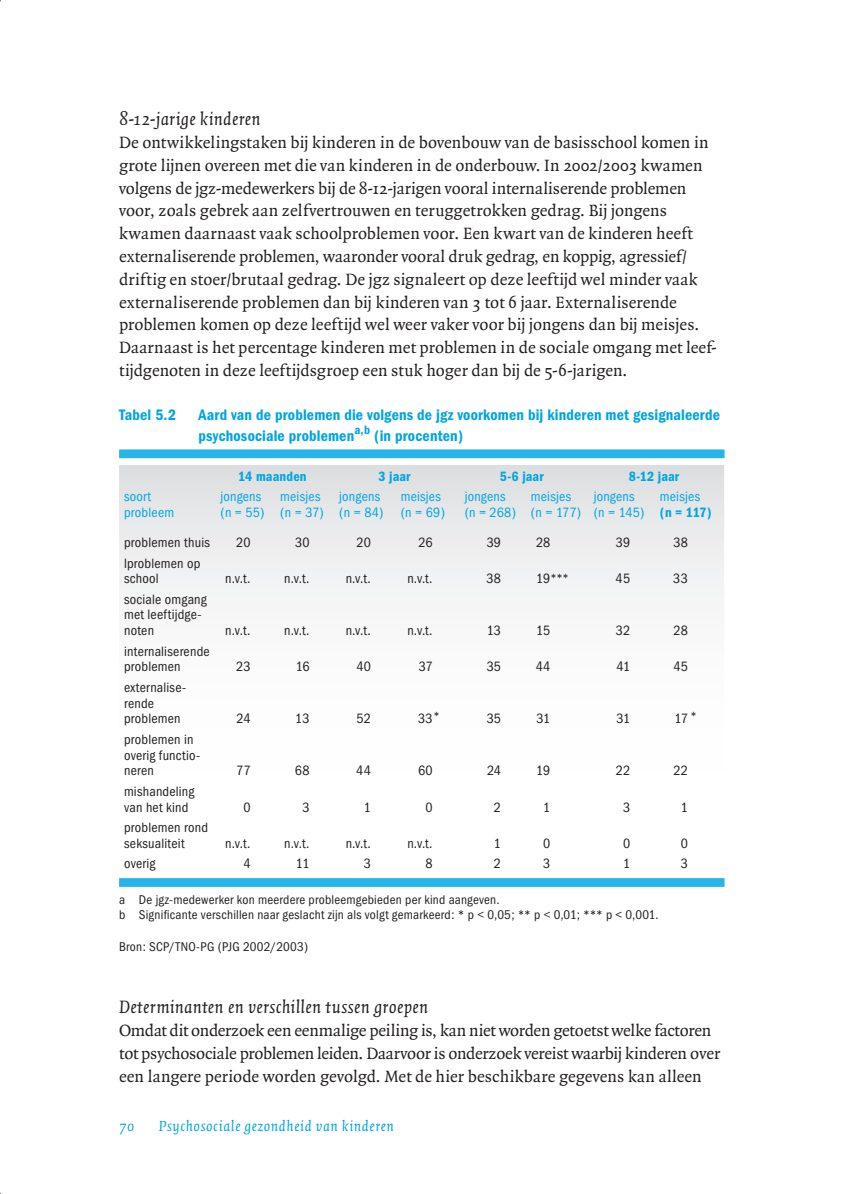
<style>
.page{position:relative;width:843px;height:1194px;background:#fff}
.page>*{position:absolute;margin:0;border:0;box-sizing:border-box;transform-origin:0 0}
.t1{font:italic 19.25px "Quadraat";letter-spacing:.015em;color:#231f20}
.t2{font:17.5px/22.8px "Quadraat";color:#231f20}
.t3{font:600 condensed 15.75px/21px "Franklin Gothic";letter-spacing:.01em;color:#00a5e3}
.t4{font:italic 15.75px "Quadraat";letter-spacing:.035em;color:#00a5e3}
.t5{font:condensed 14px/15.8px "Franklin Gothic";letter-spacing:.015em;color:#231f20}
.t6{font:condensed 14px/15.8px "Franklin Gothic";letter-spacing:.015em;color:#00a5e3}
.t7{font:600 condensed 14px "Franklin Gothic";letter-spacing:.01em;color:#00a5e3}
.t8{font:condensed 13.12px/15.8px "Franklin Gothic";letter-spacing:.02em;color:#231f20}
.t9{font:condensed 12.25px "Franklin Gothic";color:#231f20}
.s1{font-size:14px}
</style>
<div class="page">
<div style="left:119px;top:449px;width:605px;height:9px;background:#27b5e9"></div>
<div style="left:119px;top:877px;width:605px;height:9px;background:#27b5e9"></div>
<svg style="left:119px;top:465px;width:605px;height:138px"></svg>
<p class="t1" style="left:119px;top:109px;width:143px">8-12-jarige kinderen</p>
<p class="t2" style="left:119px;top:132px;width:599px">De ontwikkelingstaken bij kinderen in de bovenbouw van de basisschool komen in grote lijnen overeen met die van kinderen in de onderbouw. In 2002/2003 kwamen volgens de jgz-medewerkers bij de 8-12-jarigen vooral internaliserende problemen voor, zoals gebrek aan zelfvertrouwen en teruggetrokken gedrag. Bij jongens kwamen daarnaast vaak schoolproblemen voor. Een kwart van de kinderen heeft externaliserende problemen, waaronder vooral druk gedrag, en koppig, agressief/ driftig en stoer/brutaal gedrag. De jgz signaleert op deze leeftijd wel minder vaak externaliserende problemen dan bij kinderen van 3 tot 6 jaar. Externaliserende problemen komen op deze leeftijd wel weer vaker voor bij jongens dan bij meisjes.<br>Daarnaast is het percentage kinderen met problemen in de sociale omgang met leef&shy;tijdgenoten in deze leeftijdsgroep een stuk hoger dan bij de 5-6-jarigen.</p>
<p class="t3" style="left:119px;top:404px;width:58px">Tabel 5.2</p>
<p class="t3" style="left:198px;top:404px;width:523px">Aard van de problemen die volgens de jgz voorkomen bij kinderen met gesignaleerde psychosociale problemen<sup>a,b</sup> (in procenten)</p>
<p class="t7" style="left:238px;top:468px;width:70px">14 maanden</p>
<p class="t7" style="left:378px;top:468px;width:34px">3 jaar</p>
<p class="t7" style="left:500px;top:468px;width:46px">5-6 jaar</p>
<p class="t7" style="left:628px;top:468px;width:52px">8-12 jaar</p>
<p class="t6" style="left:124px;top:488px;width:52px">soort probleem</p>
<p class="t6" style="left:220px;top:488px;width:46px">jongens (n = 55)</p>
<p class="t6" style="left:280px;top:488px;width:45px">meisjes (n = 37)</p>
<p class="t6" style="left:339px;top:488px;width:46px">jongens (n = 84)</p>
<p class="t6" style="left:401px;top:488px;width:46px">meisjes (n = 69)</p>
<p class="t6" style="left:465px;top:488px;width:53px">jongens (n = 268)</p>
<p class="t6" style="left:531px;top:488px;width:52px">meisjes (n = 177)</p>
<p class="t6" style="left:593px;top:488px;width:52px">jongens (n = 145)</p>
<p class="t6" style="left:660px;top:488px;width:42px">meisjes</p>
<p class="t7" style="left:660px;top:504px;width:53px">(n = 117)</p>
<p class="t5" style="left:124px;top:534px;width:87px">problemen thuis</p>
<p class="t5" style="left:236px;top:534px;width:16px">20</p>
<p class="t5" style="left:295px;top:534px;width:16px">30</p>
<p class="t5" style="left:356px;top:534px;width:16px">20</p>
<p class="t5" style="left:418px;top:534px;width:16px">26</p>
<p class="t5" style="left:487px;top:534px;width:16px">39</p>
<p class="t5" style="left:536px;top:534px;width:16px">28</p>
<p class="t5" style="left:615px;top:534px;width:16px">39</p>
<p class="t5" style="left:673px;top:534px;width:16px">38</p>
<p class="t5" style="left:124px;top:555px;width:78px">lproblemen op school</p>
<p class="t5" style="left:225px;top:570px;width:27px">n.v.t.</p>
<p class="t5" style="left:284px;top:570px;width:27px">n.v.t.</p>
<p class="t5" style="left:346px;top:570px;width:27px">n.v.t.</p>
<p class="t5" style="left:407px;top:570px;width:27px">n.v.t.</p>
<p class="t5" style="left:486px;top:570px;width:16px">38</p>
<p class="t9" style="left:536px;top:570px;width:34px"><span class="s1">19</span>***</p>
<p class="t5" style="left:615px;top:570px;width:16px">45</p>
<p class="t5" style="left:673px;top:570px;width:16px">33</p>
<p class="t5" style="left:124px;top:591px;width:84px">sociale omgang met leeftijdge&shy;noten</p>
<p class="t5" style="left:124px;top:643px;width:87px">internaliserende problemen</p>
<p class="t5" style="left:124px;top:679px;width:64px">externalise&shy;rende problemen</p>
<p class="t5" style="left:124px;top:731px;width:77px">problemen in overig functio&shy;neren</p>
<p class="t5" style="left:124px;top:783px;width:72px">mishandeling van het kind</p>
<p class="t5" style="left:124px;top:819px;width:86px">problemen rond seksualiteit</p>
<p class="t5" style="left:225px;top:622px;width:27px">n.v.t.</p>
<p class="t5" style="left:284px;top:622px;width:27px">n.v.t.</p>
<p class="t5" style="left:346px;top:622px;width:27px">n.v.t.</p>
<p class="t5" style="left:407px;top:622px;width:27px">n.v.t.</p>
<p class="t5" style="left:487px;top:622px;width:16px">13</p>
<p class="t5" style="left:536px;top:622px;width:16px">15</p>
<p class="t5" style="left:616px;top:622px;width:16px">32</p>
<p class="t5" style="left:673px;top:622px;width:16px">28</p>
<p class="t5" style="left:236px;top:659px;width:16px">23</p>
<p class="t5" style="left:296px;top:659px;width:15px">16</p>
<p class="t5" style="left:356px;top:659px;width:16px">40</p>
<p class="t5" style="left:418px;top:659px;width:15px">37</p>
<p class="t5" style="left:487px;top:659px;width:16px">35</p>
<p class="t5" style="left:535px;top:659px;width:16px">44</p>
<p class="t5" style="left:616px;top:659px;width:15px">41</p>
<p class="t5" style="left:673px;top:659px;width:16px">45</p>
<p class="t5" style="left:237px;top:710px;width:15px">24</p>
<p class="t5" style="left:295px;top:710px;width:16px">13</p>
<p class="t5" style="left:356px;top:710px;width:16px">52</p>
<p class="t5" style="left:418px;top:710px;width:23px">33<sup>*</sup></p>
<p class="t5" style="left:487px;top:710px;width:16px">35</p>
<p class="t5" style="left:536px;top:710px;width:15px">31</p>
<p class="t5" style="left:616px;top:710px;width:15px">31</p>
<p class="t5" style="left:674px;top:710px;width:24px">17 <sup>*</sup></p>
<p class="t5" style="left:236px;top:762px;width:16px">77</p>
<p class="t5" style="left:295px;top:762px;width:16px">68</p>
<p class="t5" style="left:356px;top:762px;width:16px">44</p>
<p class="t5" style="left:418px;top:762px;width:16px">60</p>
<p class="t5" style="left:487px;top:762px;width:15px">24</p>
<p class="t5" style="left:536px;top:762px;width:16px">19</p>
<p class="t5" style="left:615px;top:762px;width:16px">22</p>
<p class="t5" style="left:673px;top:762px;width:16px">22</p>
<p class="t5" style="left:243px;top:799px;width:9px">0</p>
<p class="t5" style="left:302px;top:799px;width:9px">3</p>
<p class="t5" style="left:364px;top:799px;width:9px">1</p>
<p class="t5" style="left:425px;top:799px;width:9px">0</p>
<p class="t5" style="left:494px;top:799px;width:9px">2</p>
<p class="t5" style="left:543px;top:799px;width:9px">1</p>
<p class="t5" style="left:623px;top:799px;width:9px">3</p>
<p class="t5" style="left:680px;top:799px;width:9px">1</p>
<p class="t5" style="left:225px;top:835px;width:27px">n.v.t.</p>
<p class="t5" style="left:284px;top:835px;width:27px">n.v.t.</p>
<p class="t5" style="left:346px;top:835px;width:27px">n.v.t.</p>
<p class="t5" style="left:407px;top:835px;width:27px">n.v.t.</p>
<p class="t5" style="left:494px;top:835px;width:9px">1</p>
<p class="t5" style="left:543px;top:835px;width:9px">0</p>
<p class="t5" style="left:623px;top:835px;width:9px">0</p>
<p class="t5" style="left:680px;top:835px;width:9px">0</p>
<p class="t5" style="left:124px;top:855px;width:33px">overig</p>
<p class="t5" style="left:243px;top:855px;width:9px">4</p>
<p class="t5" style="left:296px;top:855px;width:15px">11</p>
<p class="t5" style="left:364px;top:855px;width:9px">3</p>
<p class="t5" style="left:425px;top:855px;width:9px">8</p>
<p class="t5" style="left:494px;top:855px;width:9px">2</p>
<p class="t5" style="left:543px;top:855px;width:9px">3</p>
<p class="t5" style="left:623px;top:855px;width:9px">1</p>
<p class="t5" style="left:680px;top:855px;width:9px">3</p>
<p class="t8" style="left:119px;top:891px;width:541px">a De jgz-medewerker kon meerdere probleemgebieden per kind aangeven.<br>b Significante verschillen naar geslacht zijn als volgt gemarkeerd: * p &lt; 0,05; ** p &lt; 0,01; *** p &lt; 0,001.</p>
<p class="t8" style="left:119px;top:938px;width:190px">Bron: SCP/TNO-PG (PJG 2002/2003)</p>
<p class="t1" style="left:119px;top:996px;width:311px">Determinanten en verschillen tussen groepen</p>
<p class="t2" style="left:119px;top:1019px;width:602px">Omdat dit onderzoek een eenmalige peiling is, kan niet worden getoetst welke factoren tot psychosociale problemen leiden. Daarvoor is onderzoek vereist waarbij kinderen over een langere periode worden gevolgd. Met de hier beschikbare gegevens kan alleen</p>
<p class="t4" style="left:119px;top:1117px;width:17px">70</p>
<p class="t4" style="left:159px;top:1117px;width:237px">Psychosociale gezondheid van kinderen</p>
</div>
